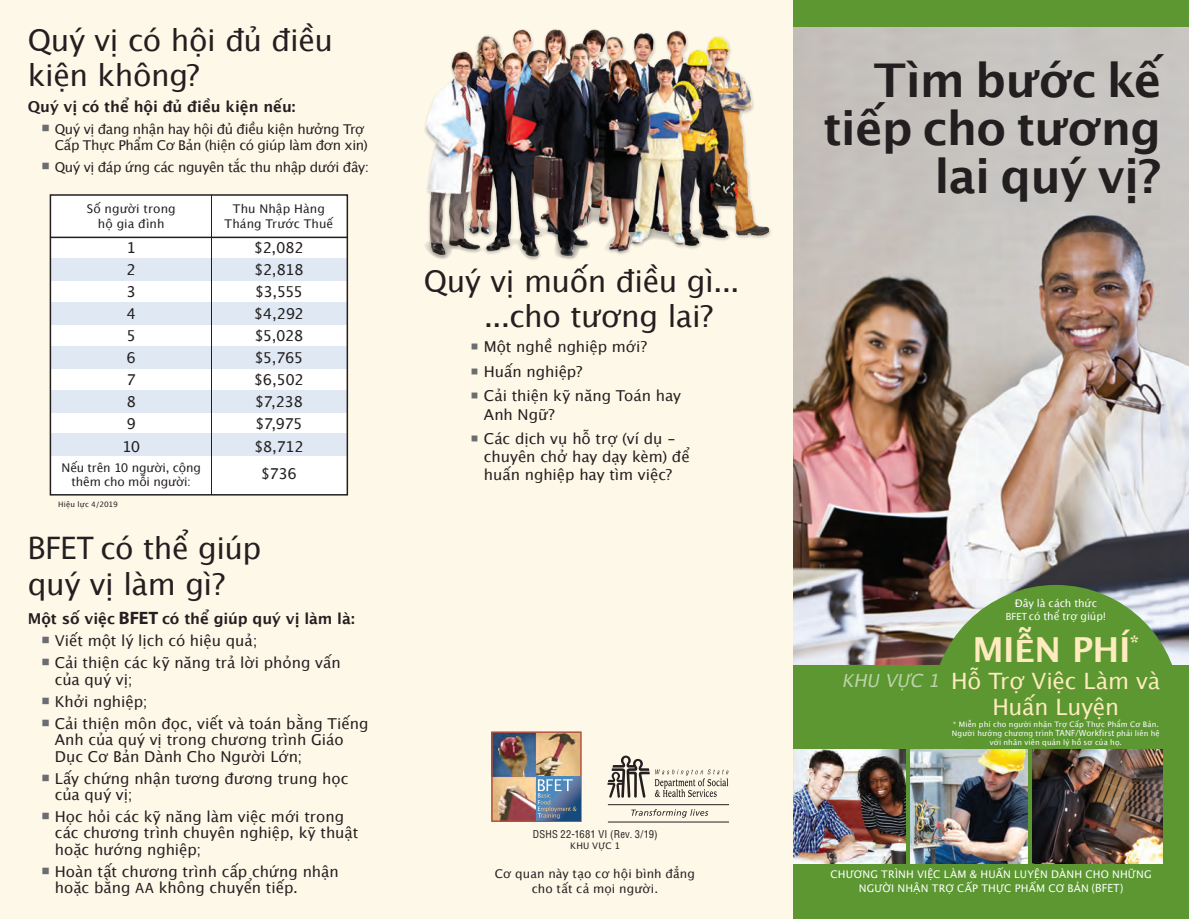
<style>
.page{position:relative;width:1189px;height:919px;background:#fff}
.page>*{position:absolute;margin:0;border:0;box-sizing:border-box;transform-origin:0 0}
.t1{font:700 46.5px/48px "Lucida Grande";letter-spacing:-.015em;color:#231f20;text-align:right}
.t2{font:700 34.5px "Lucida Grande";letter-spacing:-.015em;color:#feebbe}
.t3{font:30px/34.5px "Lucida Grande";letter-spacing:-.015em;color:#231f20}
.t4{font:22.5px/25.5px "Lucida Grande";letter-spacing:-.01em;color:#feebbe;text-align:center}
.t5{font:italic 18px "Lucida Grande";color:#bdd2a9}
.t6{font:15px/16.5px "Lucida Grande";color:#231f20}
.t7{font:700 15px "Lucida Grande";color:#231f20}
.t8{font:13.5px/16.5px "Lucida Grande";letter-spacing:-.025em;color:#231f20;text-align:right}
.t9{font:12px/14.4px "Lucida Grande";letter-spacing:.005em;color:#231f20;text-align:center}
.t10{font:10.5px/14.4px "Lucida Grande";letter-spacing:.015em;color:#fff;text-align:center}
.t11{font:10.5px/12.6px "Lucida Grande";letter-spacing:-.01em;color:#fff;text-align:center}
.t12{font:condensed 10.5px "Helvetica LT Std";letter-spacing:.02em;color:#231f20}
.t13{font:9px "Lucida Grande";letter-spacing:.025em;color:#231f20}
.t14{font:7.5px/9px "Lucida Grande";letter-spacing:.02em;color:#fff;text-align:center}
.t15{font:7.5px "Lucida Grande";letter-spacing:.015em;color:#231f20}
.s1{color:#6c6d70}
.s2{font-family:"Myriad Pro";font-size:33px}
.s3{font-family:"Myriad Pro";font-size:18px}
.s4{font-family:"Myriad Pro"}
.s5{font-family:"Myriad Pro";font-size:9px}
.s6{font-family:"Myriad Pro";font-size:12px}
</style>
<div class="page">
<div style="left:0;top:0;width:796px;height:918px;background:#fef8e8"></div>
<div style="left:793px;top:0;width:396px;height:918px;background:#5c9731"></div>
<img style="left:793px;top:28px;width:396px;height:635px">
<div style="left:931px;top:584px;width:249px;height:249px;background:#5c9731;border-radius:50%"></div>
<img style="left:425px;top:29px;width:346px;height:231px">
<img style="left:793px;top:749px;width:113px;height:114px">
<svg style="left:607px;top:755px;width:121px;height:42px"></svg>
<hr style="left:608px;top:804px;width:121px;height:1px;background:#231f20">
<hr style="left:608px;top:821px;width:121px;height:1px;background:#231f20">
<svg style="left:631px;top:809px;width:77px;height:8px"></svg>
<img style="left:493px;top:733px;width:87px;height:86px">
<div style="left:491px;top:731px;width:91px;height:90px;border:1px solid #b45240"></div>
<svg style="left:536px;top:776px;width:44px;height:44px"></svg>
<svg style="left:537px;top:779px;width:39px;height:39px"></svg>
<img style="left:1032px;top:749px;width:130px;height:114px">
<img style="left:910px;top:749px;width:117px;height:114px">
<div style="left:50px;top:195px;width:297px;height:300px;background:#fff"></div>
<div style="left:50px;top:258px;width:297px;height:23px;background:#dfe8f3"></div>
<hr style="left:51px;top:236px;width:296px;height:2px;background:#231f20">
<div style="left:50px;top:302px;width:297px;height:22px;background:#dfe8f3"></div>
<div style="left:50px;top:346px;width:297px;height:22px;background:#dfe8f3"></div>
<div style="left:50px;top:390px;width:297px;height:22px;background:#dfe8f3"></div>
<div style="left:50px;top:433px;width:297px;height:23px;background:#dfe8f3"></div>
<hr style="left:211px;top:195px;width:1px;height:300px;background:#231f20">
<div style="left:50px;top:194px;width:298px;height:301px;border:2px solid #231f20"></div>
<p class="t3" style="left:28px;top:25px;width:307px">Quý vị có hội đủ điều kiện không?</p>
<p class="t7" style="left:28px;top:96px;width:269px">Quý vị có thể hội đủ điều kiện nếu:</p>
<p class="t8" style="left:41px;top:121px;width:328px"><span class="s1">○</span> Quý vị đang nhận hay hội đủ điều kiện hưởng Trợ<br>Cấp Thực Phẩm Cơ Bản (hiện có giúp làm đơn xin)</p>
<p class="t8" style="left:41px;top:160px;width:329px"><span class="s1">○</span> Quý vị đáp ứng các nguyên tắc thu nhập dưới đây:</p>
<p class="t9" style="left:87px;top:202px;width:90px;line-height:15px">Số người trong hộ gia đình</p>
<p class="t6" style="left:126px;top:240px;width:11px">1</p>
<p class="t6" style="left:126px;top:262px;width:11px">2</p>
<p class="t6" style="left:126px;top:284px;width:11px">3</p>
<p class="t6" style="left:126px;top:306px;width:11px">4</p>
<p class="t6" style="left:126px;top:328px;width:11px">5</p>
<p class="t6" style="left:126px;top:350px;width:11px">6</p>
<p class="t6" style="left:126px;top:372px;width:11px">7</p>
<p class="t6" style="left:126px;top:393px;width:11px">8</p>
<p class="t6" style="left:126px;top:415px;width:11px">9</p>
<p class="t6" style="left:122px;top:439px;width:20px">10</p>
<p class="t9" style="left:62px;top:461px;width:141px">Nếu trên 10 người, cộng thêm cho mỗi người:</p>
<p class="t15" style="left:58px;top:499px;width:61px">Hiệu lực 4/2019</p>
<p class="t9" style="left:225px;top:202px;width:110px;line-height:15px">Thu Nhập Hàng<br>Tháng Trước Thuế</p>
<p class="t6" style="left:254px;top:240px;width:51px">$2,082</p>
<p class="t6" style="left:254px;top:262px;width:51px">$2,818</p>
<p class="t6" style="left:255px;top:284px;width:50px">$3,555</p>
<p class="t6" style="left:254px;top:306px;width:52px">$4,292</p>
<p class="t6" style="left:254px;top:328px;width:50px">$5,028</p>
<p class="t6" style="left:254px;top:350px;width:50px">$5,765</p>
<p class="t6" style="left:254px;top:372px;width:51px">$6,502</p>
<p class="t6" style="left:255px;top:393px;width:50px">$7,238</p>
<p class="t6" style="left:255px;top:415px;width:49px">$7,975</p>
<p class="t6" style="left:254px;top:439px;width:51px">$8,712</p>
<p class="t6" style="left:261px;top:466px;width:38px">$736</p>
<p class="t3" style="left:28px;top:531px;width:235px;line-height:36px"><span class="s2">BFET</span> có thể giúp quý vị làm gì?</p>
<p class="t7" style="left:28px;top:608px;width:328px">Một số việc <span class="s3">BFET</span> có thể giúp quý vị làm là:</p>
<p class="t6" style="left:41px;top:633px;width:218px"><span class="s1">○</span> Viết một lý lịch có hiệu quả;</p>
<p class="t6" style="left:55px;top:655px;width:287px;text-indent:-14px"><span class="s1">○</span> Cải thiện các kỹ năng trả lời phỏng vấn của quý vị;</p>
<p class="t6" style="left:41px;top:693px;width:108px"><span class="s1">○</span> Khởi nghiệp;</p>
<p class="t6" style="left:55px;top:715px;width:315px;text-indent:-14px"><span class="s1">○</span> Cải thiện môn đọc, viết và toán bằng Tiếng<br>Anh của quý vị trong chương trình Giáo<br>Dục Cơ Bản Dành Cho Người Lớn;</p>
<p class="t6" style="left:55px;top:770px;width:295px;text-indent:-14px"><span class="s1">○</span> Lấy chứng nhận tương đương trung học của quý vị;</p>
<p class="t6" style="left:55px;top:808px;width:305px;text-indent:-14px"><span class="s1">○</span> Học hỏi các kỹ năng làm việc mới trong các chương trình chuyên nghiệp, kỹ thuật hoặc hướng nghiệp;</p>
<p class="t6" style="left:55px;top:863px;width:285px;text-indent:-14px"><span class="s1">○</span> Hoàn tất chương trình cấp chứng nhận hoặc bằng <span class="s4">AA</span> không chuyển tiếp.</p>
<p class="t3" style="left:424px;top:266px;width:317px">Quý vị muốn điều gì...</p>
<p class="t3" style="left:484px;top:300px;width:231px">...cho tương lai?</p>
<p class="t6" style="left:470px;top:339px;width:178px"><span class="s1">○</span> Một nghề nghiệp mới?</p>
<p class="t6" style="left:470px;top:364px;width:113px"><span class="s1">○</span> Huấn nghiệp?</p>
<p class="t6" style="left:484px;top:386px;width:199px;line-height:19.8px;text-indent:-14px"><span class="s1">○</span> Cải thiện kỹ năng Toán hay<br>Anh Ngữ?</p>
<p class="t6" style="left:484px;top:430px;width:207px;line-height:18px;text-indent:-14px"><span class="s1">○</span> Các dịch vụ hỗ trợ (ví dụ - chuyên chở hay dạy kèm) để huấn nghiệp hay tìm việc?</p>
<p class="t12" style="left:533px;top:827px;width:126px">DSHS 22-1681 VI (Rev. 3/19)</p>
<p class="t13" style="left:570px;top:839px;width:51px">KHU VỰC 1</p>
<p class="t9" style="left:495px;top:867px;width:201px">Cơ quan này tạo cơ hội bình đẳng cho tất cả mọi người.</p>
<p class="t1" style="left:823px;top:59px;width:340px">Tìm bước kế tiếp cho tương lai quý vị?</p>
<p class="t5" style="left:842px;top:668px;width:104px">KHU VỰC 1</p>
<p class="t11" style="left:1006px;top:597px;width:102px">Đây là cách thức<br><span class="s4">BFET</span> có thể trợ giúp!</p>
<p class="t2" style="left:972px;top:626px;width:168px">MIỄN PHÍ<sup>*</sup></p>
<p class="t4" style="left:951px;top:669px;width:211px">Hỗ Trợ Việc Làm và<br>Huấn Luyện</p>
<p class="t14" style="left:952px;top:719px;width:209px">* Miễn phí cho người nhận Trợ Cấp Thực Phẩm Cơ Bản.<br>Người hưởng chương trình <span class="s5">TANF/Workfirst</span> phải liên hệ với nhân viên quản lý hồ sơ của họ.</p>
<p class="t10" style="left:830px;top:866px;width:323px">CHƯƠNG TRÌNH VIỆC LÀM &amp; HUẤN LUYỆN DÀNH CHO NHỮNG<br>NGƯỜI NHẬN TRỢ CẤP THỰC PHẨM CƠ BẢN <span class="s6">(BFET)</span></p>
</div>
